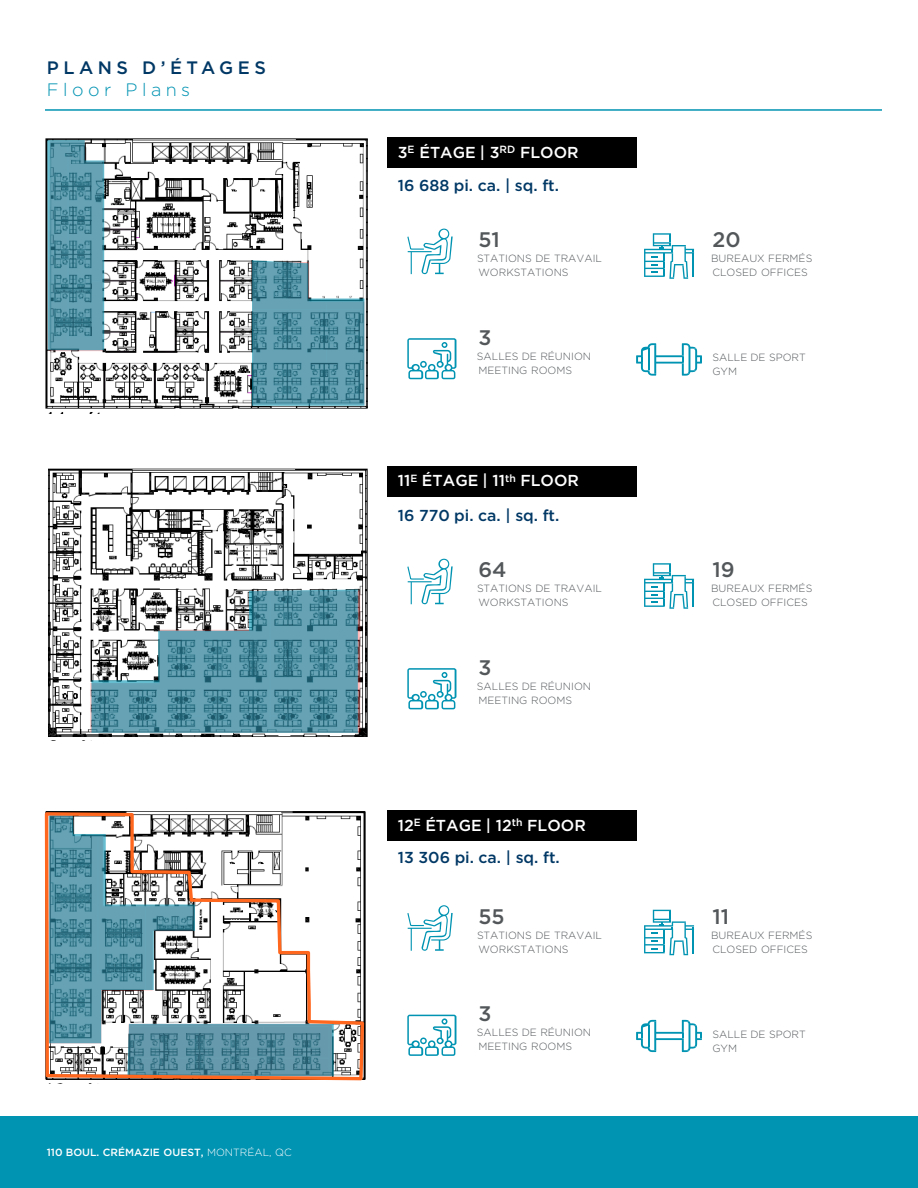
<style>
.page{position:relative;width:918px;height:1188px;background:#fff}
.page>*{position:absolute;margin:0;border:0;box-sizing:border-box;transform-origin:0 0}
.t1{font:500 21px "Gotham";color:#53575a}
.t2{font:500 18px "Gotham";letter-spacing:.25em;color:#003865}
.t3{font:300 18px "Gotham";letter-spacing:.25em;color:#0093b2}
.t4{font:500 15.9px "Gotham";color:#003865}
.t5{font:500 15.9px "Gotham";color:#fff}
.t6{font:300 10.5px "Gotham";color:#53575a}
.t7{font:500 10.5px "Gotham";color:#fff}
.s1{font-weight:300}
</style>
<div class="page">
<div style="left:0;top:1116px;width:918px;height:72px;background:#0093b2"></div>
<svg style="left:636px;top:343px;width:66px;height:33px"></svg>
<div style="left:387px;top:138px;width:249px;height:30px;background:#000"></div>
<div style="left:387px;top:466px;width:249px;height:31px;background:#000"></div>
<img style="left:45px;top:138px;width:323px;height:276px">
<img style="left:48px;top:468px;width:320px;height:273px">
<div style="left:387px;top:810px;width:249px;height:31px;background:#000"></div>
<svg style="left:644px;top:233px;width:50px;height:46px"></svg>
<svg style="left:407px;top:229px;width:46px;height:45px"></svg>
<svg style="left:407px;top:338px;width:49px;height:41px"></svg>
<hr style="left:45px;top:109px;width:837px;height:2px;background:#0093b2">
<svg style="left:47px;top:140px;width:57px;height:210px;background:#5996a7"></svg>
<svg style="left:252px;top:260px;width:112px;height:146px;background:#679dad"></svg>
<svg style="left:91px;top:590px;width:267px;height:143px;background:#6c9aa7"></svg>
<svg style="left:644px;top:563px;width:50px;height:46px"></svg>
<svg style="left:407px;top:559px;width:46px;height:45px"></svg>
<svg style="left:407px;top:668px;width:49px;height:41px"></svg>
<svg style="left:636px;top:1020px;width:66px;height:32px"></svg>
<svg style="left:644px;top:910px;width:50px;height:45px"></svg>
<svg style="left:407px;top:905px;width:46px;height:46px"></svg>
<svg style="left:407px;top:1015px;width:49px;height:41px"></svg>
<svg style="left:44px;top:811px;width:322px;height:270px"></svg>
<p class="t2" style="left:47px;top:58px;width:221px">PLANS D’ÉTAGES</p>
<p class="t3" style="left:47px;top:78px;width:145px">Floor Plans</p>
<p class="t7" style="left:47px;top:1146px;width:246px">110 BOUL. CRÉMAZIE OUEST, <span class="s1">MONTRÉAL, QC</span></p>
<p class="t5" style="left:398px;top:143px;width:182px">3<sup>E</sup> ÉTAGE | 3<sup>RD</sup> FLOOR</p>
<p class="t4" style="left:398px;top:176px;width:163px">16 688 pi. ca. | sq. ft.</p>
<p class="t1" style="left:478px;top:228px;width:23px">51</p>
<p class="t6" style="left:477px;top:252px;width:127px">STATIONS DE TRAVAIL</p>
<p class="t6" style="left:478px;top:266px;width:92px">WORKSTATIONS</p>
<p class="t1" style="left:478px;top:325px;width:15px">3</p>
<p class="t6" style="left:477px;top:349px;width:116px">SALLES DE RÉUNION</p>
<p class="t6" style="left:478px;top:364px;width:95px">MEETING ROOMS</p>
<p class="t5" style="left:398px;top:472px;width:183px">11<sup>E</sup> ÉTAGE | 11<sup>th</sup> FLOOR</p>
<p class="t4" style="left:398px;top:506px;width:163px">16 770 pi. ca. | sq. ft.</p>
<p class="t1" style="left:478px;top:558px;width:30px">64</p>
<p class="t6" style="left:477px;top:582px;width:127px">STATIONS DE TRAVAIL</p>
<p class="t6" style="left:478px;top:596px;width:92px">WORKSTATIONS</p>
<p class="t1" style="left:478px;top:655px;width:15px">3</p>
<p class="t6" style="left:477px;top:679px;width:116px">SALLES DE RÉUNION</p>
<p class="t6" style="left:478px;top:694px;width:95px">MEETING ROOMS</p>
<p class="t5" style="left:398px;top:816px;width:190px">12<sup>E</sup> ÉTAGE | 12<sup>th</sup> FLOOR</p>
<p class="t4" style="left:398px;top:848px;width:163px">13 306 pi. ca. | sq. ft.</p>
<p class="t1" style="left:478px;top:904px;width:28px">55</p>
<p class="t6" style="left:477px;top:928px;width:127px">STATIONS DE TRAVAIL</p>
<p class="t6" style="left:478px;top:943px;width:92px">WORKSTATIONS</p>
<p class="t1" style="left:478px;top:1002px;width:15px">3</p>
<p class="t6" style="left:477px;top:1026px;width:116px">SALLES DE RÉUNION</p>
<p class="t6" style="left:478px;top:1040px;width:95px">MEETING ROOMS</p>
<p class="t1" style="left:712px;top:228px;width:30px">20</p>
<p class="t6" style="left:711px;top:252px;width:103px">BUREAUX FERMÉS</p>
<p class="t6" style="left:712px;top:266px;width:97px">CLOSED OFFICES</p>
<p class="t6" style="left:712px;top:351px;width:95px">SALLE DE SPORT</p>
<p class="t6" style="left:712px;top:365px;width:26px">GYM</p>
<p class="t1" style="left:712px;top:558px;width:24px">19</p>
<p class="t6" style="left:711px;top:582px;width:103px">BUREAUX FERMÉS</p>
<p class="t6" style="left:712px;top:596px;width:97px">CLOSED OFFICES</p>
<p class="t1" style="left:712px;top:904px;width:18px">11</p>
<p class="t6" style="left:711px;top:928px;width:103px">BUREAUX FERMÉS</p>
<p class="t6" style="left:712px;top:943px;width:97px">CLOSED OFFICES</p>
<p class="t6" style="left:712px;top:1027px;width:95px">SALLE DE SPORT</p>
<p class="t6" style="left:712px;top:1041px;width:26px">GYM</p>
</div>
